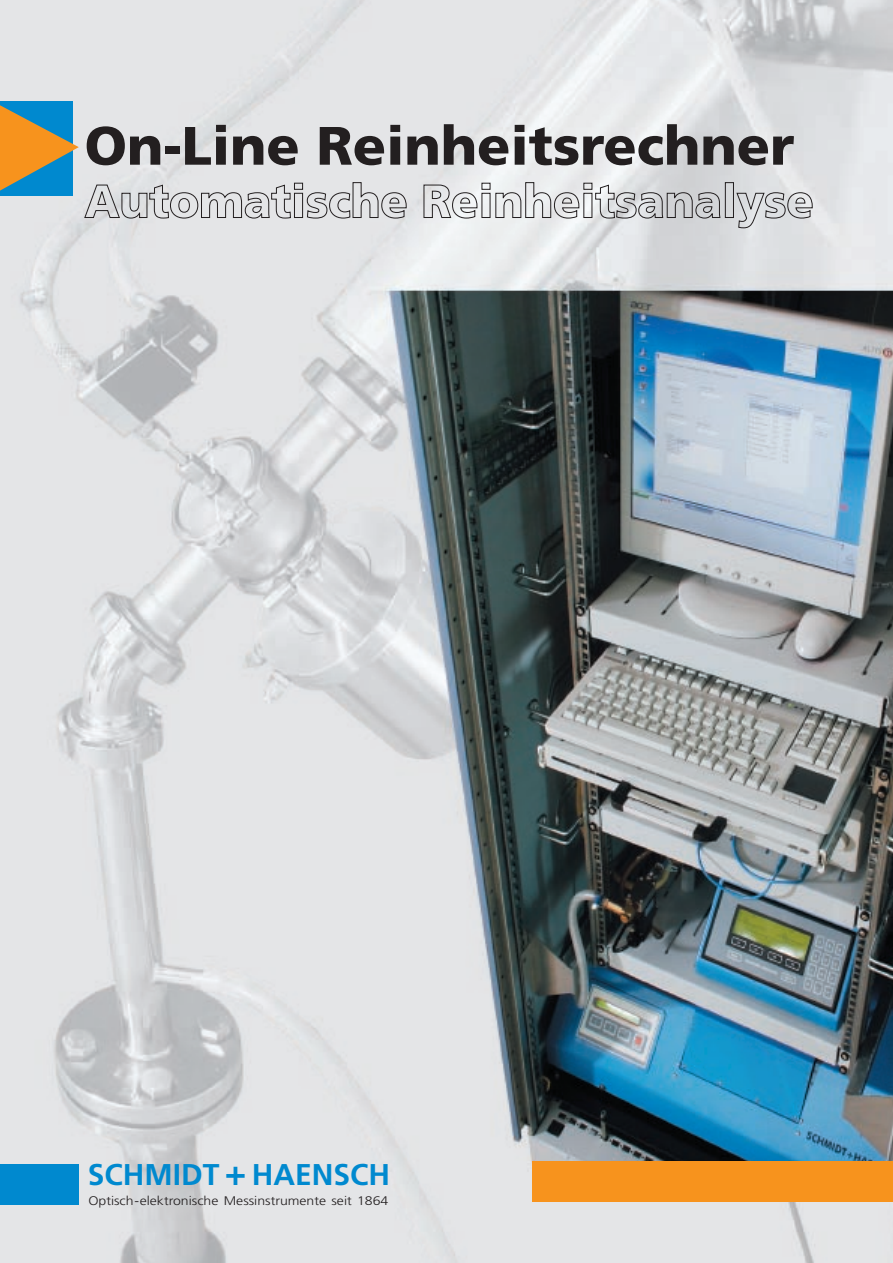
<style>
.page{position:relative;width:893px;height:1263px;background:#fff}
.page>*{position:absolute;margin:0;border:0;box-sizing:border-box;transform-origin:0 0}
.t1{font:900 54px "Frutiger";color:#231f20}
.t2{font:700 30px "Frutiger";color:#0089cf}
.t3{font:300 12.45px "Frutiger";color:#231f20;scale:1.13 1}
.s1{font-size:36px}
</style>
<div class="page">
<img style="left:0;top:0;width:893px;height:1263px">
<div style="left:0;top:1164px;width:79px;height:41px;background:#0089cf"></div>
<svg style="left:0;top:100px;width:407px;height:119px;background:#cdd0cf"></svg>
<svg style="left:423px;top:182px;width:298px;height:37px;background:#c9cacb"></svg>
<div style="left:725px;top:182px;width:9px;height:36px;border:1px solid #231f20"></div>
<svg style="left:736px;top:192px;width:77px;height:37px;background:#c5c6c8"></svg>
<div style="left:532px;top:1161px;width:361px;height:41px;background:#f7931d"></div>
<h1 class="t1" style="left:85px;top:113px;width:711px">On-Line Reinheitsrechner</h1>
<h2 class="t2" style="left:88px;top:1157px;width:304px">SCHMIDT <span class="s1">+</span> HAENSCH</h2>
<p class="t3" style="left:88px;top:1193px;width:267px">Optisch-elektronische Messinstrumente seit 1864</p>
</div>
